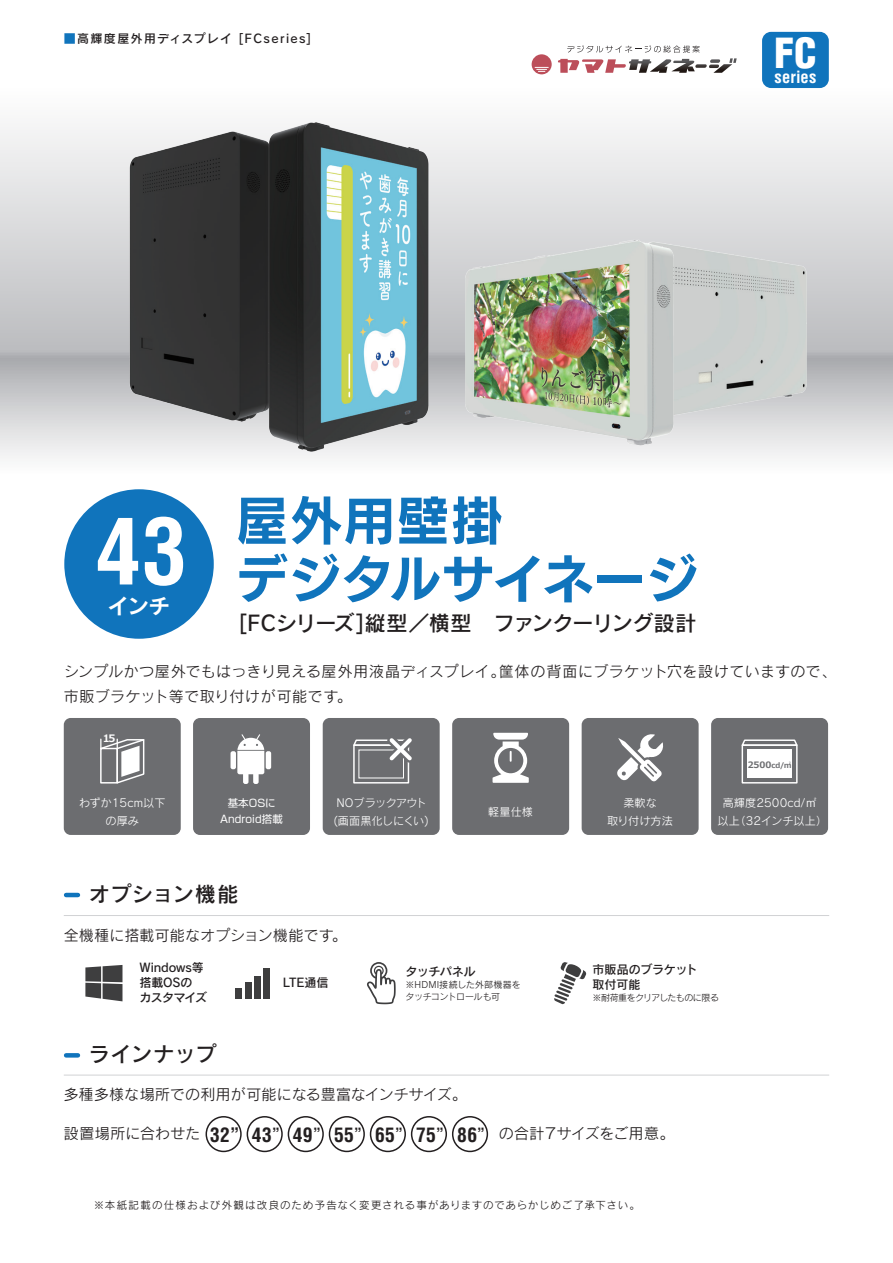
<style>
.page{position:relative;width:893px;height:1263px;background:#fff}
.page>*{position:absolute;margin:0;border:0;box-sizing:border-box;transform-origin:0 0}
.t1{font:700 condensed 90.15px "Helvetica";color:#fff}
.t2{font:51px/58.2px "New Rodin Pro N B";letter-spacing:.035em;color:#1074bc}
.t3{font:900 condensed 40.5px "Helvetica";color:#fff}
.t4{font:21px "Rodin Pro DB";letter-spacing:-.015em;color:#231f20}
.t5{font:21px "Rodin Pro DB";letter-spacing:.02em;color:#231f20}
.t6{font:21px "Rodin Pro B";color:#fff}
.t7{font:700 condensed 19.5px "Helvetica";letter-spacing:.02em;color:#231f20}
.t8{font:700 condensed 16.5px "Helvetica";letter-spacing:.01em;color:#fff}
.t9{font:15px/25.5px "Rodin Pro M";letter-spacing:.015em;color:#231f20}
.t10{font:12px/15px "Rodin Pro DB";letter-spacing:-.005em;color:#231f20}
.t11{font:12px "Rodin Pro DB";letter-spacing:.11em;color:#231f20}
.t12{font:11.1px/17.4px "Rodin Pro M";letter-spacing:.01em;color:#fff;text-align:center}
.t13{font:11.1px/17.4px "Rodin Pro M";letter-spacing:-.03em;color:#fff}
.t14{font:10.5px "Rodin Pro M";letter-spacing:.08em;color:#231f20}
.t15{font:10.5px/16.5px "Shin Go Pro";letter-spacing:.01em;color:#fff;text-align:center}
.t16{font:700 10.2px "Meiryo";color:#fff}
.t17{font:9px/12px "Rodin Pro M";color:#231f20}
.t18{font:9px "Rodin Pro M";letter-spacing:-.045em;color:#231f20}
.t19{font:700 8.85px "Meiryo";color:#6c6d70}
.s1{color:#1074bc}
.s2{font-size:7.35px}
.s3{font-size:16.5px}
</style>
<div class="page">
<div style="left:452px;top:718px;width:117px;height:117px;background:#6c6d70;border-radius:7px"></div>
<div style="left:582px;top:718px;width:117px;height:117px;background:#6c6d70;border-radius:7px"></div>
<div style="left:64px;top:718px;width:117px;height:117px;background:#6c6d70;border-radius:7px"></div>
<svg style="left:100px;top:738px;width:45px;height:46px"></svg>
<div style="left:711px;top:718px;width:117px;height:117px;background:#6c6d70;border-radius:7px"></div>
<div style="left:742px;top:744px;width:56px;height:39px;border:1px solid #fff"></div>
<svg style="left:741px;top:739px;width:57px;height:8px"></svg>
<div style="left:747px;top:750px;width:45px;height:28px;background:#fff"></div>
<div style="left:323px;top:718px;width:117px;height:117px;background:#6c6d70;border-radius:7px"></div>
<div style="left:353px;top:744px;width:56px;height:39px;border:1px solid #fff"></div>
<svg style="left:353px;top:738px;width:59px;height:33px"></svg>
<svg style="left:617px;top:734px;width:46px;height:48px"></svg>
<svg style="left:493px;top:733px;width:36px;height:50px"></svg>
<div style="left:532px;top:54px;width:20px;height:20px;background:#bc4e5a;border-radius:50%"></div>
<svg style="left:535px;top:67px;width:13px;height:5px"></svg>
<svg style="left:558px;top:45px;width:179px;height:28px"></svg>
<div style="left:762px;top:32px;width:67px;height:56px;background:#1074bc;border-radius:9px"></div>
<svg style="left:66px;top:1053px;width:12px;height:4px"></svg>
<hr style="left:64px;top:1075px;width:765px;height:1px;background:#d1d2d4">
<svg style="left:206px;top:1116px;width:282px;height:36px"></svg>
<div style="left:64px;top:489px;width:150px;height:150px;background:#1074bc;border-radius:50%"></div>
<svg style="left:0;top:127px;width:893px;height:331px"></svg>
<img style="left:759px;top:160px;width:117px;height:298px">
<img style="left:553px;top:155px;width:206px;height:303px">
<img style="left:25px;top:127px;width:118px;height:329px">
<img style="left:143px;top:122px;width:410px;height:336px">
<div style="left:193px;top:718px;width:117px;height:117px;background:#6c6d70;border-radius:7px"></div>
<div style="left:231px;top:751px;width:5px;height:18px;background:#fff;border-radius:2px"></div>
<div style="left:266px;top:751px;width:5px;height:18px;background:#fff;border-radius:2px"></div>
<svg style="left:237px;top:734px;width:27px;height:50px"></svg>
<hr style="left:66px;top:893px;width:12px;height:4px;background:#1074bc">
<hr style="left:64px;top:915px;width:765px;height:1px;background:#d1d2d4">
<svg style="left:85px;top:965px;width:37px;height:36px"></svg>
<div style="left:236px;top:988px;width:6px;height:10px;background:#3e3e3f"></div>
<div style="left:245px;top:982px;width:6px;height:16px;background:#3e3e3f"></div>
<div style="left:254px;top:975px;width:6px;height:23px;background:#3e3e3f"></div>
<div style="left:264px;top:968px;width:6px;height:30px;background:#3e3e3f"></div>
<svg style="left:367px;top:962px;width:29px;height:42px"></svg>
<svg style="left:554px;top:962px;width:32px;height:42px"></svg>
<p class="t11" style="left:64px;top:30px;width:249px"><span class="s1">■</span>高輝度屋外用ディスプレイ [FCseries]</p>
<h3 class="t3" style="left:774px;top:27px;width:44px">FC</h3>
<p class="t8" style="left:774px;top:67px;width:43px">series</p>
<h1 class="t1" style="left:96px;top:495px;width:93px">43</h1>
<h3 class="t6" style="left:108px;top:592px;width:64px">インチ</h3>
<h2 class="t2" style="left:237px;top:487px;width:463px">屋外用壁掛<br>デジタルサイネージ</h2>
<h3 class="t4" style="left:238px;top:610px;width:460px">[FCシリーズ]縦型／横型　ファンクーリング設計</h3>
<p class="t9" style="left:64px;top:658px;width:774px">シンプルかつ屋外でもはっきり見える屋外用液晶ディスプレイ。筐体の背面にブラケット穴を設けていますので、市販ブラケット等で取り付けが可能です｡</p>
<p class="t16" style="left:103px;top:731px;width:14px">15</p>
<p class="t12" style="left:79px;top:794px;width:88px">わずか15cm以下の厚み</p>
<p class="t15" style="left:220px;top:793px;width:64px">基本OSに<br>Android搭載</p>
<p class="t13" style="left:333px;top:794px;width:97px">NOブラックアウト(画面黒化しにくい)</p>
<p class="t12" style="left:488px;top:803px;width:46px">軽量仕様</p>
<p class="t12" style="left:607px;top:794px;width:67px">柔軟な<br>取り付け方法</p>
<p class="t19" style="left:748px;top:758px;width:45px">2500<span class="s2">cd/㎡</span></p>
<p class="t12" style="left:717px;top:794px;width:111px">高輝度2500cd/㎡<br>以上（32インチ以上）</p>
<h3 class="t5" style="left:89px;top:880px;width:151px">オプション機能</h3>
<p class="t9" style="left:64px;top:921px;width:277px">全機種に搭載可能なオプション機能です｡</p>
<p class="t10" style="left:140px;top:960px;width:69px">Windows等搭載OSのカスタマイズ</p>
<p class="t10" style="left:283px;top:974px;width:47px">LTE通信</p>
<p class="t10" style="left:405px;top:963px;width:71px">タッチパネル</p>
<p class="t17" style="left:405px;top:978px;width:117px">※HDMI接続した外部機器をタッチコントロールも可</p>
<p class="t10" style="left:592px;top:961px;width:107px">市販品のブラケット取付可能</p>
<p class="t18" style="left:592px;top:992px;width:128px">※耐荷重をクリアしたものに限る</p>
<h3 class="t4" style="left:89px;top:1040px;width:129px">ラインナップ</h3>
<p class="t9" style="left:64px;top:1081px;width:397px">多種多様な場所での利用が可能になる豊富なインチサイズ｡</p>
<p class="t9" style="left:64px;top:1120px;width:604px">設置場所に合わせた　 　　　　　　　　　　　　　　　　　　の合計７サイズをご用意｡</p>
<h3 class="t7" style="left:210px;top:1122px;width:276px">32” 43<span class="s3">”</span> 49<span class="s3">”</span> 55<span class="s3">”</span> 65<span class="s3">”</span> 75<span class="s3">”</span> 86<span class="s3">”</span></h3>
<p class="t14" style="left:94px;top:1198px;width:542px">※本紙記載の仕様および外観は改良のため予告なく変更される事がありますのであらかじめご了承下さい｡</p>
</div>
